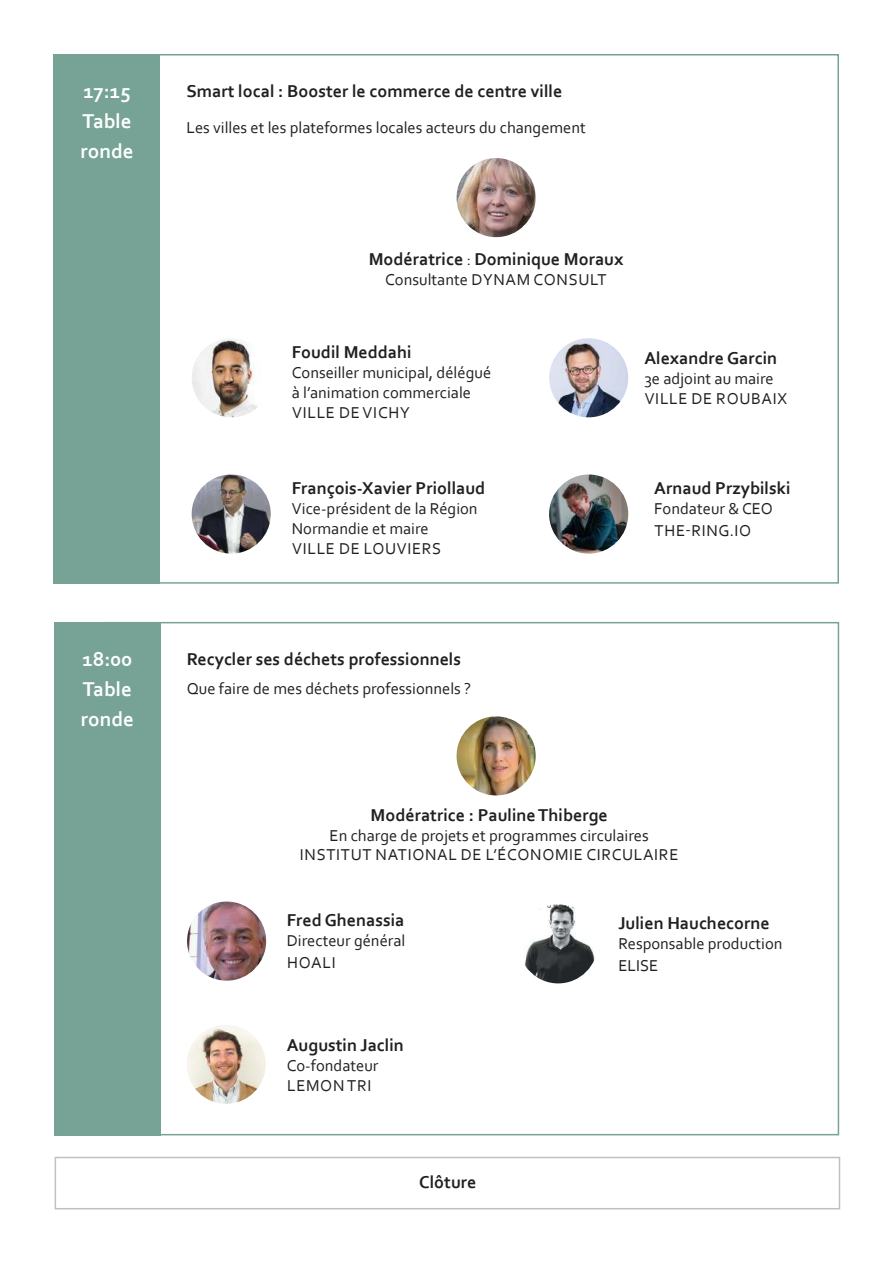
<style>
.page{position:relative;width:893px;height:1263px;background:#fff}
.page>*{position:absolute;margin:0;border:0;box-sizing:border-box;transform-origin:0 0}
.t1{font:700 21px/30px "Corbel";color:#fff}
.t2{font:700 18px "Corbel";color:#221f1f}
.t3{font:16.5px/19.8px "Corbel";color:#221f1f}
.s1{font-weight:400;font-size:16.5px}
</style>
<div class="page">
<div style="left:54px;top:54px;width:106px;height:530px;background:#76a395"></div>
<img style="left:457px;top:158px;width:79px;height:79px;border-radius:40px">
<img style="left:192px;top:338px;width:79px;height:79px;border-radius:40px">
<img style="left:549px;top:338px;width:79px;height:79px;border-radius:40px">
<img style="left:549px;top:474px;width:79px;height:80px;border-radius:40px">
<div style="left:54px;top:622px;width:106px;height:513px;background:#76a395"></div>
<img style="left:187px;top:1025px;width:79px;height:79px;border-radius:40px">
<img style="left:457px;top:716px;width:79px;height:79px;border-radius:40px">
<img style="left:187px;top:901px;width:79px;height:80px;border-radius:40px">
<img style="left:519px;top:904px;width:79px;height:79px;border-radius:40px">
<div style="left:55px;top:1157px;width:785px;height:52px;border:2px solid #bfc0c0"></div>
<img style="left:192px;top:474px;width:79px;height:80px;border-radius:40px">
<p class="t1" style="left:81px;top:78px;width:55px">17:15<br>Table ronde</p>
<p class="t2" style="left:186px;top:84px;width:377px">Smart local : Booster le commerce de centre ville</p>
<p class="t3" style="left:186px;top:119px;width:401px">Les villes et les plateformes locales acteurs du changement</p>
<p class="t2" style="left:369px;top:252px;width:256px">Modératrice <span class="s1">:</span> Dominique Moraux</p>
<p class="t3" style="left:385px;top:269px;width:223px">Consultante DYNAM CONSULT</p>
<p class="t2" style="left:292px;top:345px;width:121px">Foudil Meddahi</p>
<p class="t3" style="left:292px;top:362px;width:201px">Conseiller municipal, délégué à l’animation commerciale<br>VILLE DE VICHY</p>
<p class="t2" style="left:644px;top:351px;width:134px">Alexandre Garcin</p>
<p class="t3" style="left:644px;top:368px;width:144px">3e adjoint au maire<br>VILLE DE ROUBAIX</p>
<p class="t2" style="left:292px;top:481px;width:195px">François-Xavier Priollaud</p>
<p class="t3" style="left:292px;top:499px;width:187px">Vice-président de la Région<br>Normandie et maire<br>VILLE DE LOUVIERS</p>
<p class="t2" style="left:654px;top:481px;width:138px">Arnaud Przybilski</p>
<p class="t3" style="left:654px;top:497px;width:120px;line-height:21.6px">Fondateur &amp; CEO<br>THE-RING.IO</p>
<p class="t1" style="left:81px;top:646px;width:55px;text-align:justify">18:00<br>Table ronde</p>
<p class="t2" style="left:187px;top:652px;width:276px">Recycler ses déchets professionnels</p>
<p class="t3" style="left:187px;top:679px;width:286px">Que faire de mes déchets professionnels ?</p>
<p class="t2" style="left:371px;top:808px;width:239px">Modératrice : Pauline Thiberge</p>
<p class="t3" style="left:300px;top:825px;width:380px;text-align:center">En charge de projets et programmes circulaires<br>INSTITUT NATIONAL DE L’ÉCONOMIE CIRCULAIRE</p>
<p class="t2" style="left:287px;top:913px;width:119px">Fred Ghenassia</p>
<p class="t3" style="left:287px;top:931px;width:120px;line-height:21.6px">Directeur général<br>HOALI</p>
<p class="t2" style="left:287px;top:1038px;width:119px">Augustin Jaclin</p>
<p class="t3" style="left:287px;top:1055px;width:93px">Co-fondateur<br>LEMON TRI</p>
<p class="t2" style="left:419px;top:1175px;width:59px">Clôture</p>
<p class="t2" style="left:618px;top:916px;width:153px">Julien Hauchecorne</p>
<p class="t3" style="left:618px;top:933px;width:166px;line-height:21.6px">Responsable production<br>ELISE</p>
</div>
